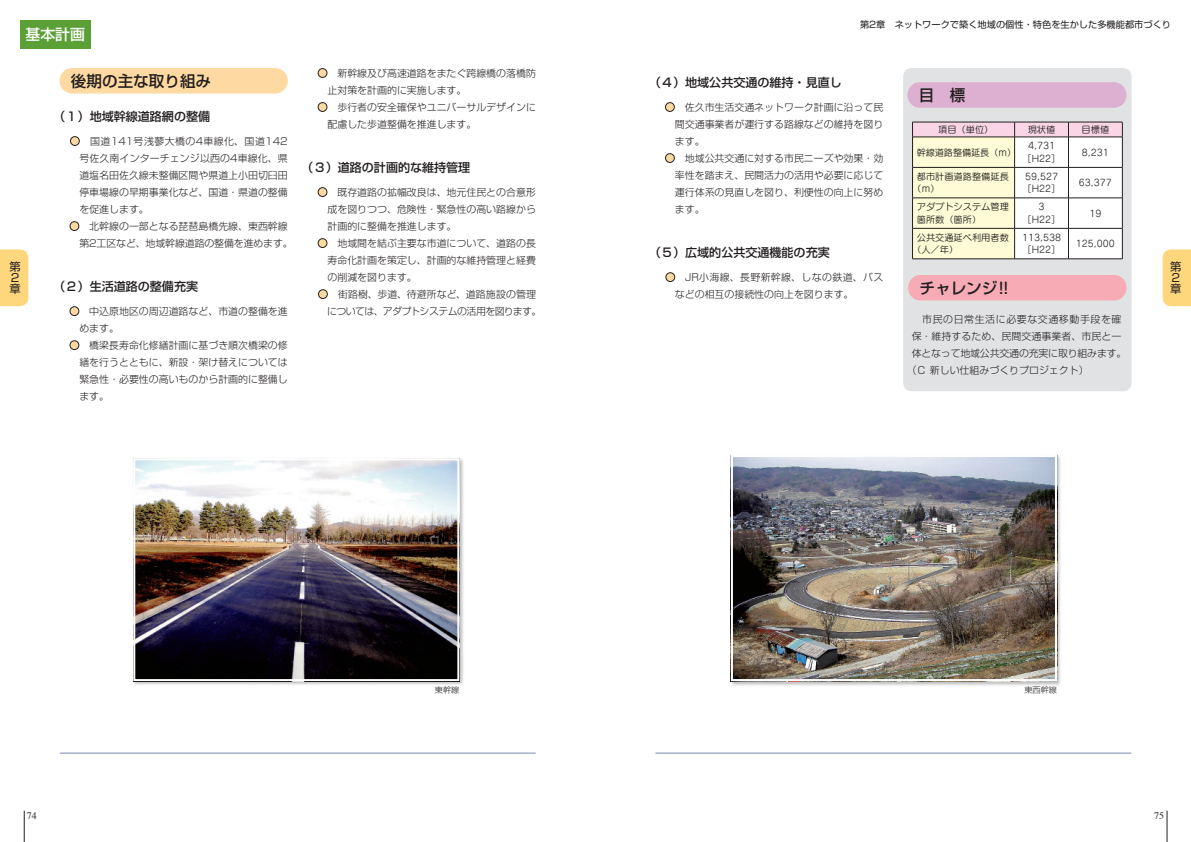
<style>
.page{position:relative;width:1191px;height:842px;background:#fff}
.page>*{position:absolute;margin:0;border:0;box-sizing:border-box;transform-origin:0 0}
.t1{font:500 15.6px "Shin Go Pr 6";color:#231f20}
.t2{font:500 14.9px "Shin Go Pr 6";color:#fff}
.t3{font:500 12px "Shin Go Pr 6";color:#231f20}
.t4{font:11.3px/11.3px "Shin Go Pr 6";color:#231f20}
.t5{font:300 9.9px/17px "Shin Go Pr 6";color:#231f20}
.t6{font:300 9.9px "Shin Go Pr 6";letter-spacing:.035em;color:#231f20}
.t7{font:300 9.9px "Shin Go Pr 6";letter-spacing:-.06em;color:#231f20}
.t8{font:300 9.9px "Shin Go Pr 6";letter-spacing:.06em;color:#231f20}
.t9{font:9.9px "Times";color:#231f20}
.t10{font:9.2px/12.8px "Seurat Pro M";color:#231f20}
.t11{font:9.2px "Shin Go Pr 6";color:#231f20}
.t12{font:300 8.1px "Shin Go Pr 6";color:#231f20}
.s1{color:#fed9a1}
</style>
<div class="page">
<div style="left:0;top:249px;width:28px;height:57px;background:#fed77d"></div>
<div style="left:1162px;top:249px;width:29px;height:57px;background:#fed77d"></div>
<div style="left:20px;top:20px;width:71px;height:28px;background:#5b9f37"></div>
<hr style="left:24px;top:811px;width:1px;height:31px;background:#231f20">
<hr style="left:1166px;top:811px;width:1px;height:31px;background:#231f20">
<hr style="left:60px;top:753px;width:475px;height:1px;background:#7e8bb2">
<hr style="left:655px;top:753px;width:476px;height:1px;background:#7e8bb2">
<div style="left:903px;top:68px;width:228px;height:323px;background:#e1e2e4;border-radius:9px"></div>
<svg style="left:912px;top:122px;width:211px;height:137px"></svg>
<hr style="left:912px;top:137px;width:1px;height:30px;background:#231f20">
<hr style="left:1014px;top:137px;width:1px;height:30px;background:#231f20">
<hr style="left:1068px;top:137px;width:1px;height:30px;background:#231f20">
<hr style="left:1122px;top:137px;width:1px;height:30px;background:#231f20">
<hr style="left:912px;top:168px;width:1px;height:30px;background:#231f20">
<hr style="left:1014px;top:168px;width:1px;height:30px;background:#231f20">
<hr style="left:1068px;top:168px;width:1px;height:30px;background:#231f20">
<hr style="left:1122px;top:168px;width:1px;height:30px;background:#231f20">
<hr style="left:912px;top:198px;width:1px;height:30px;background:#231f20">
<hr style="left:1014px;top:198px;width:1px;height:30px;background:#231f20">
<hr style="left:1068px;top:198px;width:1px;height:30px;background:#231f20">
<hr style="left:1122px;top:198px;width:1px;height:30px;background:#231f20">
<hr style="left:912px;top:228px;width:102px;height:1px;background:#231f20">
<hr style="left:912px;top:228px;width:1px;height:31px;background:#231f20">
<hr style="left:1014px;top:228px;width:54px;height:1px;background:#231f20">
<hr style="left:1014px;top:228px;width:1px;height:31px;background:#231f20">
<hr style="left:1068px;top:228px;width:54px;height:1px;background:#231f20">
<hr style="left:1068px;top:228px;width:1px;height:31px;background:#231f20">
<hr style="left:1122px;top:228px;width:1px;height:31px;background:#231f20">
<hr style="left:912px;top:259px;width:102px;height:1px;background:#231f20">
<hr style="left:1014px;top:259px;width:54px;height:1px;background:#231f20">
<hr style="left:1068px;top:259px;width:54px;height:1px;background:#231f20">
<div style="left:908px;top:83px;width:217px;height:24px;background:#ddafd1;border-radius:12px"></div>
<div style="left:907px;top:82px;width:219px;height:26px;border:1px solid #ddafd1;border-radius:12px"></div>
<div style="left:909px;top:276px;width:216px;height:24px;background:#f7abb4;border-radius:12px"></div>
<div style="left:908px;top:275px;width:218px;height:25px;border:1px solid #f7abb4;border-radius:12px"></div>
<div style="left:70px;top:136px;width:9px;height:10px;border:1px solid #231f20;border-radius:50%"></div>
<div style="left:70px;top:221px;width:9px;height:10px;border:1px solid #231f20;border-radius:50%"></div>
<div style="left:70px;top:306px;width:9px;height:10px;border:1px solid #231f20;border-radius:50%"></div>
<div style="left:70px;top:341px;width:9px;height:9px;border:1px solid #231f20;border-radius:50%"></div>
<div style="left:318px;top:68px;width:9px;height:10px;border:1px solid #231f20;border-radius:50%"></div>
<div style="left:318px;top:102px;width:9px;height:10px;border:1px solid #231f20;border-radius:50%"></div>
<div style="left:318px;top:187px;width:9px;height:10px;border:1px solid #231f20;border-radius:50%"></div>
<div style="left:318px;top:238px;width:9px;height:10px;border:1px solid #231f20;border-radius:50%"></div>
<div style="left:318px;top:289px;width:9px;height:10px;border:1px solid #231f20;border-radius:50%"></div>
<div style="left:665px;top:102px;width:9px;height:10px;border:1px solid #231f20;border-radius:50%"></div>
<div style="left:665px;top:153px;width:9px;height:10px;border:1px solid #231f20;border-radius:50%"></div>
<div style="left:665px;top:272px;width:10px;height:10px;border:1px solid #231f20;border-radius:50%"></div>
<div style="left:60px;top:69px;width:227px;height:24px;background:#fed9a1;border-radius:12px"></div>
<div style="left:60px;top:68px;width:228px;height:26px;border:1px solid #fed9a1;border-radius:12px"></div>
<div style="left:730px;top:454px;width:331px;height:232px;background:#231f20;opacity:.3"></div>
<img style="left:734px;top:458px;width:320px;height:220px">
<div style="left:731px;top:455px;width:326px;height:226px;border:2px solid #fff"></div>
<div style="left:132px;top:458px;width:332px;height:228px;background:#231f20;opacity:.3"></div>
<img style="left:136px;top:461px;width:320px;height:217px">
<div style="left:133px;top:458px;width:326px;height:223px;border:2px solid #fff"></div>
<h2 class="t2" style="left:26px;top:22px;width:61px">基本計画</h2>
<p class="t11" style="left:860px;top:17px;width:313px">第2章　ネットワークで築く地域の個性・特色を生かした多機能都市づくり</p>
<p class="t5" style="left:317px;top:64px;width:220px"><span class="s1">●　</span>新幹線及び高速道路をまたぐ跨線橋の落橋防</p>
<p class="t5" style="left:327px;top:81px;width:140px">止対策を計画的に実施します。</p>
<p class="t5" style="left:317px;top:98px;width:220px"><span class="s1">●　</span>歩行者の安全確保やユニバーサルデザインに</p>
<p class="t5" style="left:327px;top:115px;width:150px">配慮した歩道整備を推進します。</p>
<p class="t3" style="left:302px;top:157px;width:170px">（３）道路の計画的な維持管理</p>
<p class="t5" style="left:317px;top:183px;width:220px"><span class="s1">●　</span>既存道路の拡幅改良は、地元住民との合意形</p>
<p class="t5" style="left:327px;top:200px;width:210px">成を図りつつ、危険性・緊急性の高い路線から</p>
<p class="t5" style="left:327px;top:217px;width:130px">計画的に整備を推進します。</p>
<p class="t5" style="left:317px;top:234px;width:220px"><span class="s1">●　</span>地域間を結ぶ主要な市道について、道路の長</p>
<p class="t5" style="left:327px;top:251px;width:210px">寿命化計画を策定し、計画的な維持管理と経費</p>
<p class="t5" style="left:327px;top:268px;width:91px">の削減を図ります。</p>
<p class="t5" style="left:318px;top:285px;width:220px"><span class="s1">●　</span>街路樹､歩道､待避所など､道路施設の管理</p>
<p class="t7" style="left:327px;top:303px;width:216px">については､アダプトシステムの活用を図ります。</p>
<h1 class="t1" style="left:71px;top:68px;width:142px">後期の主な取り組み</h1>
<p class="t3" style="left:649px;top:72px;width:194px">（４）地域公共交通の維持・見直し</p>
<p class="t5" style="left:665px;top:98px;width:220px"><span class="s1">●　</span>佐久市生活交通ネットワーク計画に沿って民</p>
<p class="t5" style="left:675px;top:115px;width:210px">間交通事業者が運行する路線などの維持を図り</p>
<p class="t5" style="left:675px;top:132px;width:31px">ます。</p>
<p class="t5" style="left:665px;top:149px;width:220px"><span class="s1">●　</span>地域公共交通に対する市民ニーズや効果・効</p>
<p class="t5" style="left:675px;top:166px;width:210px">率性を踏まえ、民間活力の活用や必要に応じて</p>
<p class="t5" style="left:675px;top:183px;width:210px">運行体系の見直しを図り、利便性の向上に努め</p>
<p class="t5" style="left:675px;top:200px;width:31px">ます。</p>
<p class="t3" style="left:649px;top:242px;width:182px">（５）広域的公共交通機能の充実</p>
<p class="t5" style="left:675px;top:268px;width:210px;text-indent:-10px"><span class="s1">●　</span>JR小海線、長野新幹線、しなの鉄道、バスなどの相互の接続性の向上を図ります。</p>
<h1 class="t1" style="left:918px;top:82px;width:48px">目　標</h1>
<p class="t3" style="left:54px;top:106px;width:158px">（１）地域幹線道路網の整備</p>
<p class="t6" style="left:70px;top:133px;width:219px"><span class="s1">●　</span>国道141号浅蓼大橋の4車線化、国道142</p>
<p class="t5" style="left:79px;top:149px;width:210px">号佐久南インターチェンジ以西の4車線化、県</p>
<p class="t5" style="left:79px;top:166px;width:210px">道塩名田佐久線未整備区間や県道上小田切臼田</p>
<p class="t5" style="left:79px;top:183px;width:210px">停車場線の早期事業化など、国道・県道の整備</p>
<p class="t5" style="left:79px;top:200px;width:71px">を促進します。</p>
<p class="t5" style="left:69px;top:217px;width:220px"><span class="s1">●　</span>北幹線の一部となる琵琶島橋先線、東西幹線</p>
<p class="t5" style="left:79px;top:234px;width:215px">第2工区など、地域幹線道路の整備を進めます。</p>
<p class="t3" style="left:54px;top:276px;width:146px">（２）生活道路の整備充実</p>
<p class="t5" style="left:69px;top:302px;width:220px"><span class="s1">●　</span>中込原地区の周辺道路など、市道の整備を進</p>
<p class="t5" style="left:79px;top:319px;width:41px">めます。</p>
<p class="t5" style="left:69px;top:336px;width:220px"><span class="s1">●　</span>橋梁長寿命化修繕計画に基づき順次橋梁の修</p>
<p class="t5" style="left:79px;top:353px;width:210px">繕を行うとともに、新設・架け替えについては</p>
<p class="t5" style="left:79px;top:370px;width:210px">緊急性・必要性の高いものから計画的に整備し</p>
<p class="t5" style="left:79px;top:387px;width:31px">ます。</p>
<p class="t10" style="left:938px;top:123px;width:57px">項目（単位）</p>
<p class="t10" style="left:1027px;top:123px;width:29px">現状値</p>
<p class="t10" style="left:1081px;top:123px;width:29px">目標値</p>
<p class="t10" style="left:916px;top:145px;width:101px">幹線道路整備延長（ｍ）</p>
<p class="t10" style="left:1022px;top:139px;width:39px;text-align:center">4,731［H22］</p>
<p class="t10" style="left:1082px;top:145px;width:28px">8,231</p>
<p class="t10" style="left:912px;top:170px;width:98px;text-indent:5px">都市計画道路整備延長（ｍ）</p>
<p class="t10" style="left:1022px;top:170px;width:39px">59,527［H22］</p>
<p class="t10" style="left:1079px;top:176px;width:34px">63,377</p>
<p class="t10" style="left:916px;top:200px;width:94px">アダプトシステム管理箇所数（箇所）</p>
<p class="t10" style="left:1022px;top:200px;width:39px;text-align:center">3<br>［H22］</p>
<p class="t10" style="left:1089px;top:206px;width:13px">19</p>
<p class="t10" style="left:912px;top:230px;width:98px;text-indent:5px">公共交通延べ利用者数（人／年）</p>
<p class="t10" style="left:1022px;top:230px;width:40px">113,538［H22］</p>
<p class="t10" style="left:1076px;top:237px;width:40px">125,000</p>
<p class="t4" style="left:9px;top:260px;width:12px">第<br>２章</p>
<p class="t4" style="left:1170px;top:260px;width:12px">第<br>２章</p>
<h1 class="t1" style="left:919px;top:275px;width:96px">チャレンジ！！</h1>
<p class="t8" style="left:911px;top:311px;width:211px">　市民の日常生活に必要な交通移動手段を確</p>
<p class="t5" style="left:911px;top:327px;width:211px">保・維持するため、民間交通事業者、市民と一</p>
<p class="t5" style="left:911px;top:344px;width:216px">体となって地域公共交通の充実に取り組みます。</p>
<p class="t5" style="left:906px;top:361px;width:183px">（Ｃ 新しい仕組みづくりプロジェクト）</p>
<p class="t12" style="left:435px;top:683px;width:26px">東幹線</p>
<p class="t12" style="left:1024px;top:683px;width:34px">東西幹線</p>
<p class="t9" style="left:27px;top:806px;width:11px">74</p>
<p class="t9" style="left:1154px;top:806px;width:11px">75</p>
</div>
